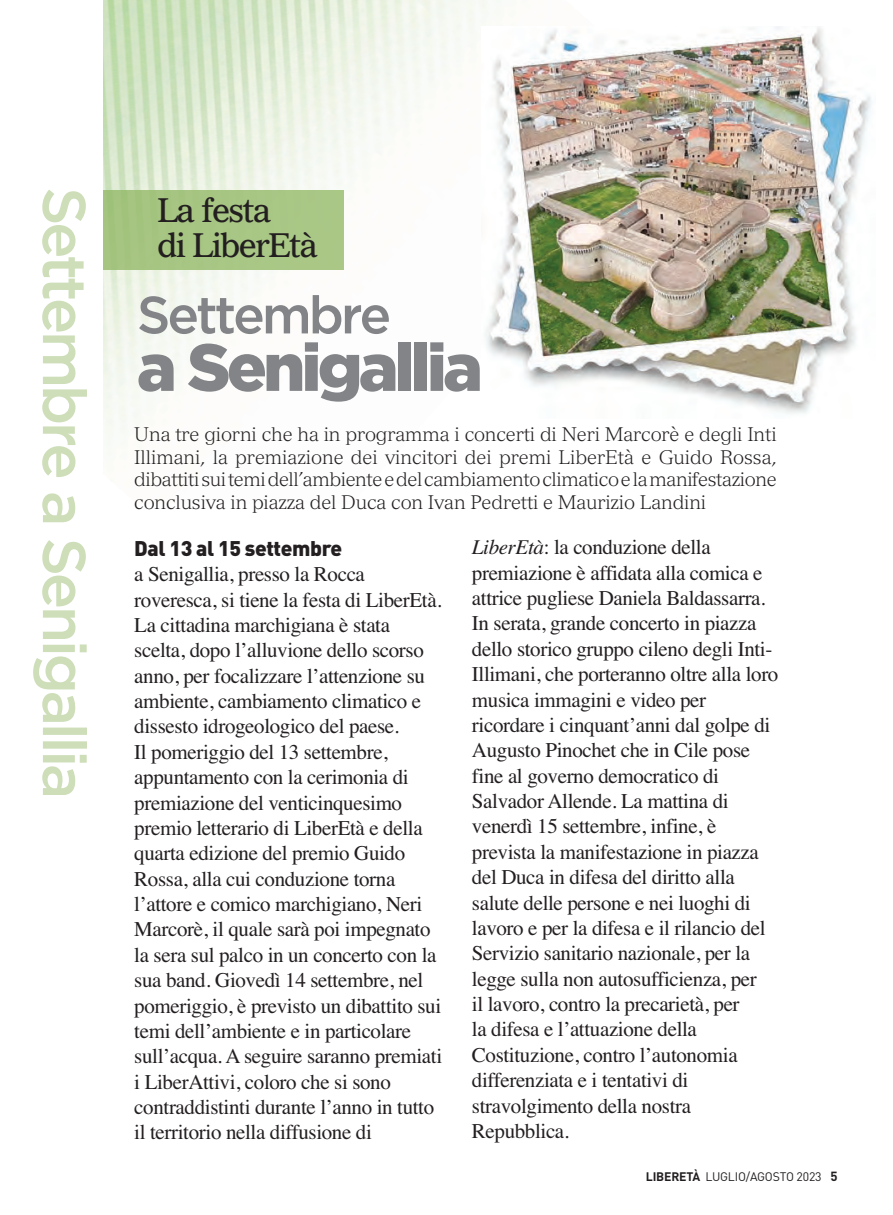
<style>
.page{position:relative;width:893px;height:1215px;background:#fff}
.page>*{position:absolute;margin:0;border:0;box-sizing:border-box;transform-origin:0 0}
.t1{font:900 66.5px "Gotham";letter-spacing:-.06em;color:#828487}
.t2{font:500 52.5px "Gotham";letter-spacing:-.06em;color:#828487}
.t3{font:33.07px/35.2px "Imperial BT";letter-spacing:-.045em;color:#231f20}
.t4{font:21px/25.4px "Times";letter-spacing:-.015em;color:#231f20}
.t5{font:900 21px "DIN";letter-spacing:-.02em;color:#231f20}
.t6{font:300 19.25px/22.8px "Versailles";letter-spacing:-.01em;color:#231f20;text-align:justify}
.t7{font:12.25px "DIN";letter-spacing:-.015em;color:#231f20}
.s1{font-style:italic}
.s2{font-weight:700}
.s3{font-weight:700;font-size:13.12px}
</style>
<div class="page">
<img style="left:103px;top:0;width:385px;height:440px">
<img style="left:482px;top:26px;width:390px;height:392px">
<div style="left:103px;top:190px;width:240px;height:79px;background:#a7c683"></div>
<svg style="left:42px;top:190px;width:45px;height:416px"></svg>
<h3 class="t3" style="left:157px;top:196px;width:162px">La festa<br>di LiberEtà</h3>
<h2 class="t2" style="left:137px;top:284px;width:256px">Settembre</h2>
<h1 class="t1" style="left:137px;top:329px;width:347px">a Senigallia</h1>
<p class="t6" style="left:134px;top:424px;width:644px">Una tre giorni che ha in programma i concerti di Neri Marcorè e degli Inti Illimani, la premiazione dei vincitori dei premi LiberEtà e Guido Rossa, dibattiti sui temi dell’ambiente e del cambiamento climatico e la manifestazione conclusiva in piazza del Duca con Ivan Pedretti e Maurizio Landini</p>
<p class="t5" style="left:134px;top:541px;width:209px">Dal 13 al 15 settembre</p>
<p class="t4" style="left:134px;top:563px;width:309px">a Senigallia, presso la Rocca roveresca, si tiene la festa di LiberEtà.<br>La cittadina marchigiana è stata scelta, dopo l’alluvione dello scorso anno, per focalizzare l’attenzione su ambiente, cambiamento climatico e dissesto idrogeologico del paese.<br>Il pomeriggio del 13 settembre, appuntamento con la cerimonia di premiazione del venticinquesimo premio letterario di LiberEtà e della quarta edizione del premio Guido Rossa, alla cui conduzione torna l’attore e comico marchigiano, Neri Marcorè, il quale sarà poi impegnato la sera sul palco in un concerto con la sua band. Giovedì 14 settembre, nel pomeriggio, è previsto un dibattito sui temi dell’ambiente e in particolare sull’acqua. A seguire saranno premiati i LiberAttivi, coloro che si sono contraddistinti durante l’anno in tutto il territorio nella diffusione di</p>
<p class="t4" style="left:472px;top:537px;width:308px"><span class="s1">LiberEtà</span>: la conduzione della premiazione è affidata alla comica e attrice pugliese Daniela Baldassarra.<br>In serata, grande concerto in piazza dello storico gruppo cileno degli Inti-Illimani, che porteranno oltre alla loro musica immagini e video per ricordare i cinquant’anni dal golpe di Augusto Pinochet che in Cile pose fine al governo democratico di Salvador Allende. La mattina di venerdì 15 settembre, infine, è prevista la manifestazione in piazza del Duca in difesa del diritto alla salute delle persone e nei luoghi di lavoro e per la difesa e il rilancio del Servizio sanitario nazionale, per la legge sulla non autosufficienza, per<br>il lavoro, contro la precarietà, per<br>la difesa e l’attuazione della Costituzione, contro l’autonomia differenziata e i tentativi di stravolgimento della nostra Repubblica.</p>
<p class="t7" style="left:646px;top:1172px;width:193px"><span class="s2">LIBERETÀ</span> LUGLIO/AGOSTO 2023 <span class="s3">5</span></p>
</div>
